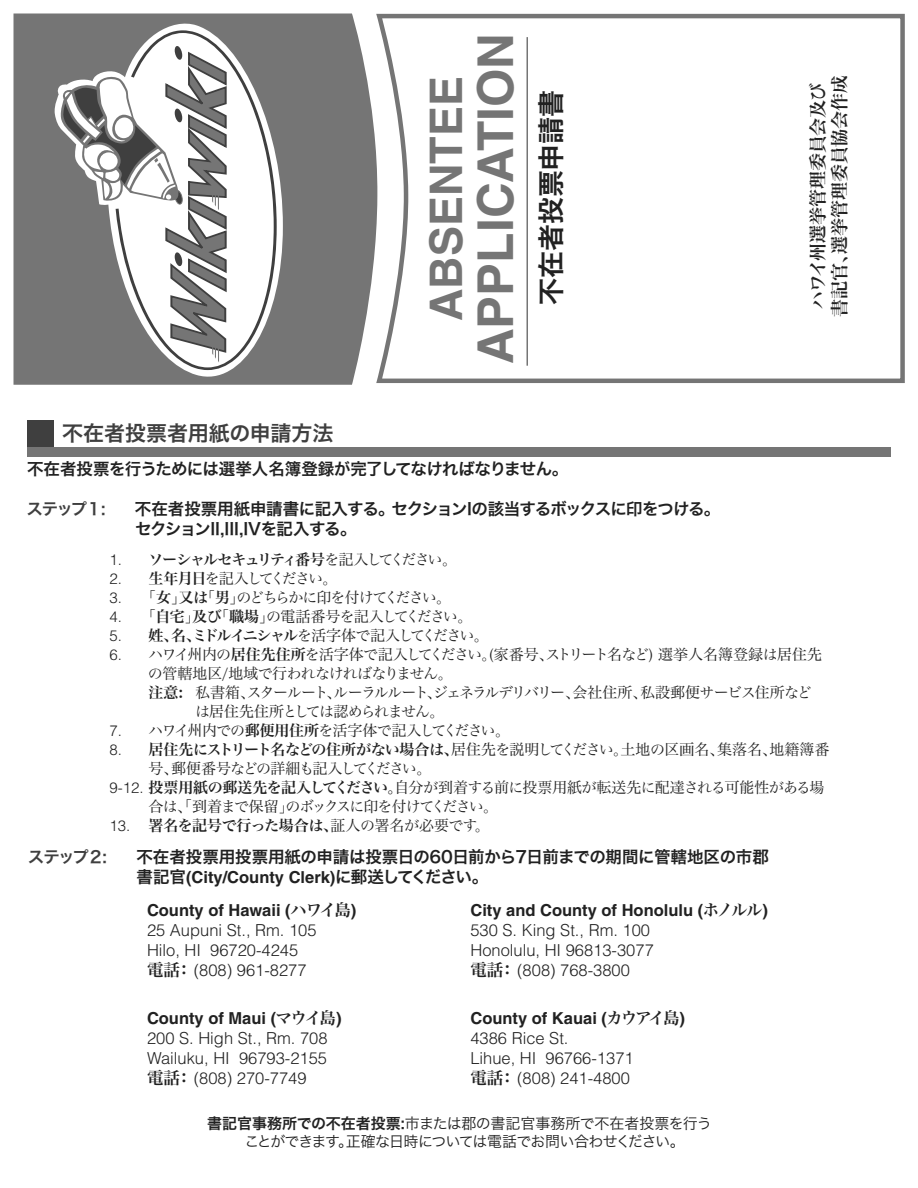
<style>
.page{position:relative;width:918px;height:1188px;background:#fff}
.page>*{position:absolute;margin:0;border:0;box-sizing:border-box;transform-origin:0 0}
.t1{font:700 49.5px "Helvetica";color:#757575}
.t2{font:700 45px "Helvetica";color:#757575}
.t3{font:27px "Hira Kaku Pro W6 90 pv RKSJ H";color:#212121}
.t4{font:21px "Hira Kaku Pro W6 90 pv RKSJ H";color:#3f3f3f}
.t5{font:18px/21.8px "Hira Min Pro W6 90 pv RKSJ H";color:#212121;text-align:center}
.t6{font:300 16.5px/20px "Helvetica";color:#212121}
.t7{font:16.5px/20px "Hira Kaku Pro W6 90 pv RKSJ H";letter-spacing:-.025em;color:#212121}
.t8{font:700 16.5px/32.7px "Helvetica";color:#212121}
.t9{font:16.5px "Hira Kaku Pro W6 90 pv RKSJ H";letter-spacing:-.1em;color:#3f3f3f}
.t10{font:15px "Hira Min Pro W3 90 pv RKSJ H";letter-spacing:-.045em;color:#212121}
.t11{font:15px "Hira Min Pro W3 90 pv RKSJ H";letter-spacing:-.09em;color:#212121}
.t12{font:15px "Hira Min Pro W3 90 pv RKSJ H";letter-spacing:-.085em;color:#212121}
.t13{font:15px/18px "Hira Kaku Pro W3 90 pv RKSJ H";letter-spacing:-.045em;color:#212121}
.t14{font:15px "Hira Min Pro W3 90 pv RKSJ H";color:#212121}
.t15{font:15px "Hira Min Pro W3 90 pv RKSJ H";letter-spacing:-.065em;color:#212121}
.t16{font:15px "Hira Min Pro W6 90 pv RKSJ H";letter-spacing:-.05em;color:#212121}
.t17{font:15px "Hira Min Pro W3 90 pv RKSJ H";letter-spacing:-.105em;color:#212121}
.t18{font:15px "Hira Min Pro W6 90 pv RKSJ H";letter-spacing:-.1em;color:#212121}
.t19{font:15px "Hira Min Pro W3 90 pv RKSJ H";letter-spacing:-.1em;color:#212121}
.t20{font:15px "Hira Min Pro W3 90 pv RKSJ H";letter-spacing:-.13em;color:#212121}
.s1{font-family:"Helvetica";font-weight:300}
.s2{font-family:"Hira Min Pro W3 90 pv RKSJ H"}
.s3{font-family:"Hira Min Pro W6 90 pv RKSJ H"}
.s4{font-family:"Hira Kaku Pro W6 90 pv RKSJ H";font-weight:400}
.s5{font-family:"Hira Min Pro W6 90 pv RKSJ H";font-weight:400}
.s6{font-weight:700}
.s7{font-family:"Hira Kaku Pro W6 90 pv RKSJ H"}
</style>
<div class="page">
<div style="left:27px;top:420px;width:27px;height:27px;background:#3f3f3f"></div>
<div style="left:27px;top:447px;width:864px;height:9px;background:#757575"></div>
<svg style="left:376px;top:13px;width:529px;height:370px"></svg>
<svg style="left:13px;top:14px;width:365px;height:371px;background:#7e7e7e"></svg>
<hr style="left:526px;top:37px;width:2px;height:329px;background:#757575">
<svg style="left:55px;top:24px;width:228px;height:353px;background:#868686"></svg>
<svg style="left:116px;top:30px;width:161px;height:340px"></svg>
<svg style="left:60px;top:45px;width:167px;height:318px"></svg>
<p class="t4" style="left:62px;top:426px;width:273px">不在者投票者用紙の申請方法</p>
<h1 class="t1" style="left:478px;top:364px;width:333px;rotate:-90deg">APPLICATION</h1>
<h2 class="t2" style="left:430px;top:321px;width:247px;rotate:-90deg">ABSENTEE</h2>
<p class="t5" style="left:809px;top:317px;width:243px;rotate:-90deg">ハワイ州選挙管理委員会及び書記官、選挙管理委員協会作成</p>
<h3 class="t3" style="left:541px;top:305px;width:217px;rotate:-90deg">不在者投票申請書</h3>
<p class="t7" style="left:27px;top:461px;width:543px">不在者投票を行うためには選挙人名簿登録が完了してなければなりません。</p>
<p class="t9" style="left:26px;top:503px;width:81px">ステップ１:</p>
<p class="t7" style="left:135px;top:501px;width:587px">不在者投票用紙申請書に記入する。セクションIの該当するボックスに印をつける。セクションII,III,IVを記入する。</p>
<p class="t18" style="left:110px;top:554px;width:349px"><span class="s1">1.</span> ソーシャルセキュリティ番号<span class="s2">を記入してください。</span></p>
<p class="t20" style="left:110px;top:573px;width:230px"><span class="s1">2.</span> <span class="s3">生年月日</span>を記入してください。</p>
<p class="t17" style="left:110px;top:592px;width:343px"><span class="s1">3.</span> <span class="s3">｢女」又は「男」</span>のどちらかに印を付けてください。</p>
<p class="t15" style="left:110px;top:611px;width:364px"><span class="s1">4.</span> <span class="s3">｢自宅」及び「職場」</span>の電話番号を記入してください。</p>
<p class="t11" style="left:110px;top:630px;width:381px"><span class="s1">5.</span> <span class="s3">姓、名、ミドルイニシャル</span>を活字体で記入してください。</p>
<p class="t10" style="left:110px;top:649px;width:714px"><span class="s1">6.</span> ハワイ州内の<span class="s3">居住先住所</span>を活字体で記入してください。(家番号、ストリート名など) 選挙人名簿登録は居住先</p>
<p class="t10" style="left:148px;top:668px;width:306px">の管轄地区/地域で行われなければなりません。</p>
<p class="t12" style="left:149px;top:687px;width:665px"><span class="s3">注意:</span> 私書箱、スタールート、ルーラルルート、ジェネラルデリバリー、会社住所、私設郵便サービス住所など</p>
<p class="t12" style="left:195px;top:706px;width:251px">は居住先住所としては認められません。</p>
<p class="t11" style="left:110px;top:725px;width:402px"><span class="s1">7.</span> ハワイ州内での<span class="s3">郵便用住所</span>を活字体で記入してください。</p>
<p class="t14" style="left:110px;top:744px;width:722px"><span class="s1">8.</span> <span class="s3">居住先にストリート名などの住所がない場合は、</span>居住先を説明してください。土地の区画名、集落名、地籍簿番</p>
<p class="t19" style="left:149px;top:763px;width:284px">号、郵便番号などの詳細も記入してください。</p>
<p class="t10" style="left:110px;top:782px;width:716px"><span class="s1">9-12.</span> <span class="s3">投票用紙の郵送先を記入してください。</span>自分が到着する前に投票用紙が転送先に配達される可能性がある場</p>
<p class="t11" style="left:149px;top:801px;width:351px">合は、「到着まで保留」のボックスに印を付けてください。</p>
<p class="t16" style="left:110px;top:820px;width:382px"><span class="s1">13.</span> 署名を記号で行った場合は、<span class="s2">証人の署名が必要です。</span></p>
<p class="t9" style="left:28px;top:851px;width:81px">ステップ２:</p>
<p class="t7" style="left:136px;top:849px;width:634px">不在者投票用投票用紙の申請は投票日の60日前から7日前までの期間に管轄地区の市郡</p>
<p class="t8" style="left:147px;top:863px;width:343px;text-indent:-10px"><span class="s4">書記官</span>(City/County Clerk)<span class="s4">に郵送してください。<br></span>County of Hawaii (<span class="s5">ハワイ島</span>)</p>
<p class="t6" style="left:147px;top:922px;width:171px">25 Aupuni St., Rm. 105<br>Hilo, HI 96720-4245<span class="s5">電話：</span> (808) 961-8277</p>
<p class="t6" style="left:470px;top:902px;width:299px"><span class="s6">City and County of Honolulu (</span><span class="s5">ホノルル</span><span class="s6">)<br></span>530 S. King St., Rm. 100<br>Honolulu, HI 96813-3077<br><span class="s5">電話：</span> (808) 768-3800</p>
<p class="t6" style="left:147px;top:1010px;width:196px"><span class="s6">County of Maui (</span><span class="s5">マウイ島</span><span class="s6">)<br></span>200 S. High St., Rm. 708<br>Wailuku, HI 96793-2155<span class="s5">電話：</span> (808) 270-7749</p>
<p class="t6" style="left:470px;top:1010px;width:216px"><span class="s6">County of Kauai (</span><span class="s5">カウアイ島</span><span class="s6">)<br></span>4386 Rice St.<br>Lihue, HI 96766-1371<br><span class="s5">電話：</span> (808) 241-4800</p>
<p class="t13" style="left:245px;top:1117px;width:469px;text-indent:-37px"><span class="s7">書記官事務所での不在者投票:</span>市または郡の書記官事務所で不在者投票を行うことができます。正確な日時については電話でお問い合わせください。</p>
</div>
